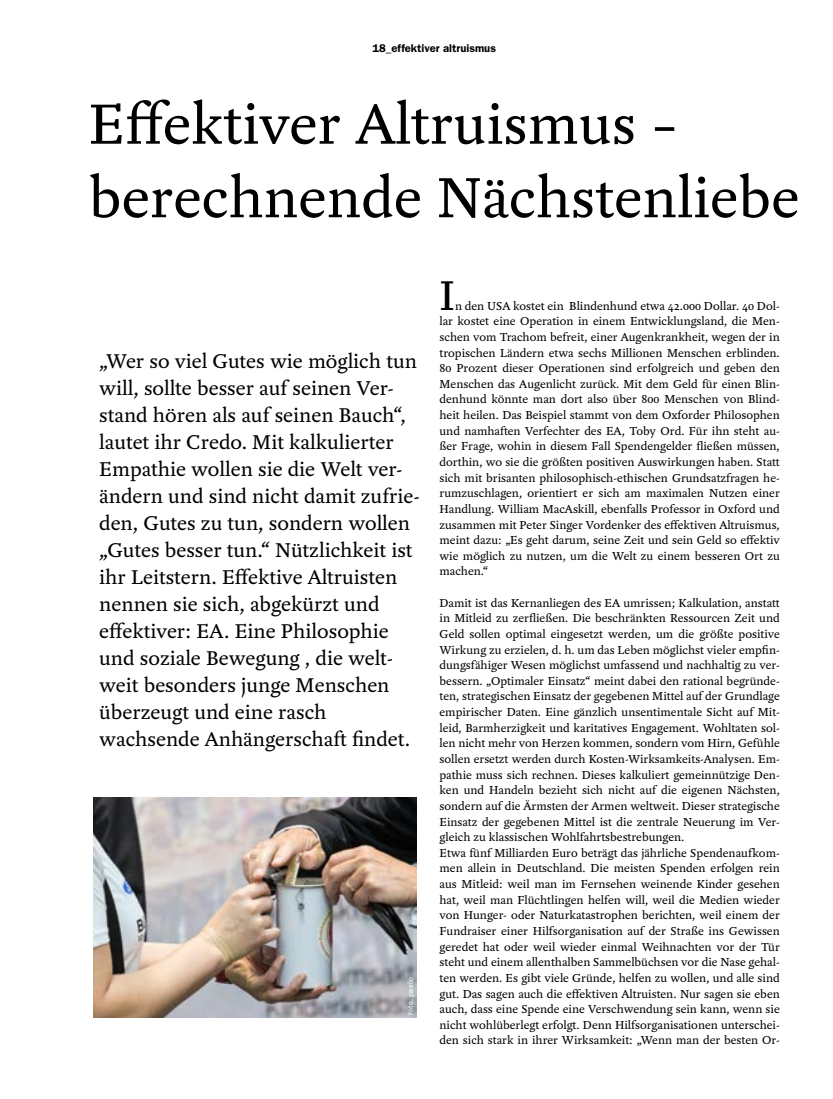
<style>
.page{position:relative;width:833px;height:1099px;background:#fff}
.page>*{position:absolute;margin:0;border:0;box-sizing:border-box;transform-origin:0 0}
.Headline3{font:61.25px "Yoga OT";color:#000}
.Fließtext_neu_10_201{font:45px "Yoga OT";color:#000}
.Hervorhebung2014{font:21.62px/27px "Yoga OT";color:#000}
.Fließtext_neu_10_201-2{font:12.5px/15.6px "Yoga OT";color:#000;text-align:justify}
.Rubrik_links{font:600 11.25px "Franklin Gothic";color:#000}
.Fotograf{font:7.5px "Meta";color:#fff}
</style>
<div class="page">
<img style="left:94px;top:797px;width:322px;height:220px">
<p class="Rubrik_links" style="left:372px;top:41px;width:125px">18_effektiver altruismus</p>
<p class="Headline3" style="left:89px;top:92px;width:591px">Effektiver Altruismus –</p>
<p class="Headline3" style="left:89px;top:165px;width:712px">berechnende Nächstenliebe</p>
<p class="Hervorhebung2014" style="left:99px;top:348px;width:322px">„Wer so viel Gutes wie möglich tun will, sollte besser auf seinen Ver&shy;stand hören als auf seinen Bauch“, lautet ihr Credo. Mit kalkulierter Empathie wollen sie die Welt ver&shy;ändern und sind nicht damit zufrie&shy;den, Gutes zu tun, sondern wollen „Gutes besser tun.“ Nützlichkeit ist ihr Leitstern. Effektive Altruisten nennen sie sich, abgekürzt und effektiver: EA. Eine Philosophie und soziale Bewegung , die welt&shy;weit besonders junge Menschen überzeugt und eine rasch wachsende Anhängerschaft findet.</p>
<p class="Fotograf" style="left:406px;top:1015px;width:40px;rotate:-90deg">Foto. pixelio</p>
<p class="Fließtext_neu_10_201" style="left:439px;top:271px;width:17px">I</p>
<p class="Fließtext_neu_10_201-2" style="left:439px;top:298px;width:342px;text-indent:16px">n den USA kostet ein Blindenhund etwa 42.000 Dollar. 40 Dol&shy;lar kostet eine Operation in einem Entwicklungsland, die Men&shy;schen vom Trachom befreit, einer Augenkrankheit, wegen der in tropischen Ländern etwa sechs Millionen Menschen erblinden.<br>80 Prozent dieser Operationen sind erfolgreich und geben den Menschen das Augenlicht zurück. Mit dem Geld für einen Blin&shy;denhund könnte man dort also über 800 Menschen von Blind&shy;heit heilen. Das Beispiel stammt von dem Oxforder Philosophen und namhaften Verfechter des EA, Toby Ord. Für ihn steht au&shy;ßer Frage, wohin in diesem Fall Spendengelder fließen müssen, dorthin, wo sie die größten positiven Auswirkungen haben. Statt sich mit brisanten philosophisch-ethischen Grundsatzfragen he&shy;rumzuschlagen, orientiert er sich am maximalen Nutzen einer Handlung. William MacAskill, ebenfalls Professor in Oxford und zusammen mit Peter Singer Vordenker des effektiven Altruismus, meint dazu: „Es geht darum, seine Zeit und sein Geld so effektiv wie möglich zu nutzen, um die Welt zu einem besseren Ort zu machen.“</p>
<p class="Fließtext_neu_10_201-2" style="left:439px;top:595px;width:342px">Damit ist das Kernanliegen des EA umrissen; Kalkulation, anstatt in Mitleid zu zerfließen. Die beschränkten Ressourcen Zeit und Geld sollen optimal eingesetzt werden, um die größte positive Wirkung zu erzielen, d. h. um das Leben möglichst vieler empfin&shy;dungsfähiger Wesen möglichst umfassend und nachhaltig zu ver&shy;bessern. „Optimaler Einsatz“ meint dabei den rational begründe&shy;ten, strategischen Einsatz der gegebenen Mittel auf der Grundlage empirischer Daten. Eine gänzlich unsentimentale Sicht auf Mit&shy;leid, Barmherzigkeit und karitatives Engagement. Wohltaten sol&shy;len nicht mehr von Herzen kommen, sondern vom Hirn, Gefühle sollen ersetzt werden durch Kosten-Wirksamkeits-Analysen. Em&shy;pathie muss sich rechnen. Dieses kalkuliert gemeinnützige Den&shy;ken und Handeln bezieht sich nicht auf die eigenen Nächsten, sondern auf die Ärmsten der Armen weltweit. Dieser strategische Einsatz der gegebenen Mittel ist die zentrale Neuerung im Ver&shy;gleich zu klassischen Wohlfahrtsbestrebungen.</p>
<p class="Fließtext_neu_10_201-2" style="left:439px;top:845px;width:342px">Etwa fünf Milliarden Euro beträgt das jährliche Spendenaufkom&shy;men allein in Deutschland. Die meisten Spenden erfolgen rein aus Mitleid: weil man im Fernsehen weinende Kinder gesehen hat, weil man Flüchtlingen helfen will, weil die Medien wieder von Hunger- oder Naturkatastrophen berichten, weil einem der Fundraiser einer Hilfsorganisation auf der Straße ins Gewissen geredet hat oder weil wieder einmal Weihnachten vor der Tür steht und einem allenthalben Sammelbüchsen vor die Nase gehal&shy;ten werden. Es gibt viele Gründe, helfen zu wollen, und alle sind gut. Das sagen auch die effektiven Altruisten. Nur sagen sie eben auch, dass eine Spende eine Verschwendung sein kann, wenn sie nicht wohlüberlegt erfolgt. Denn Hilfsorganisationen unterschei&shy;den sich stark in ihrer Wirksamkeit: „Wenn man der besten Or-</p>
</div>
